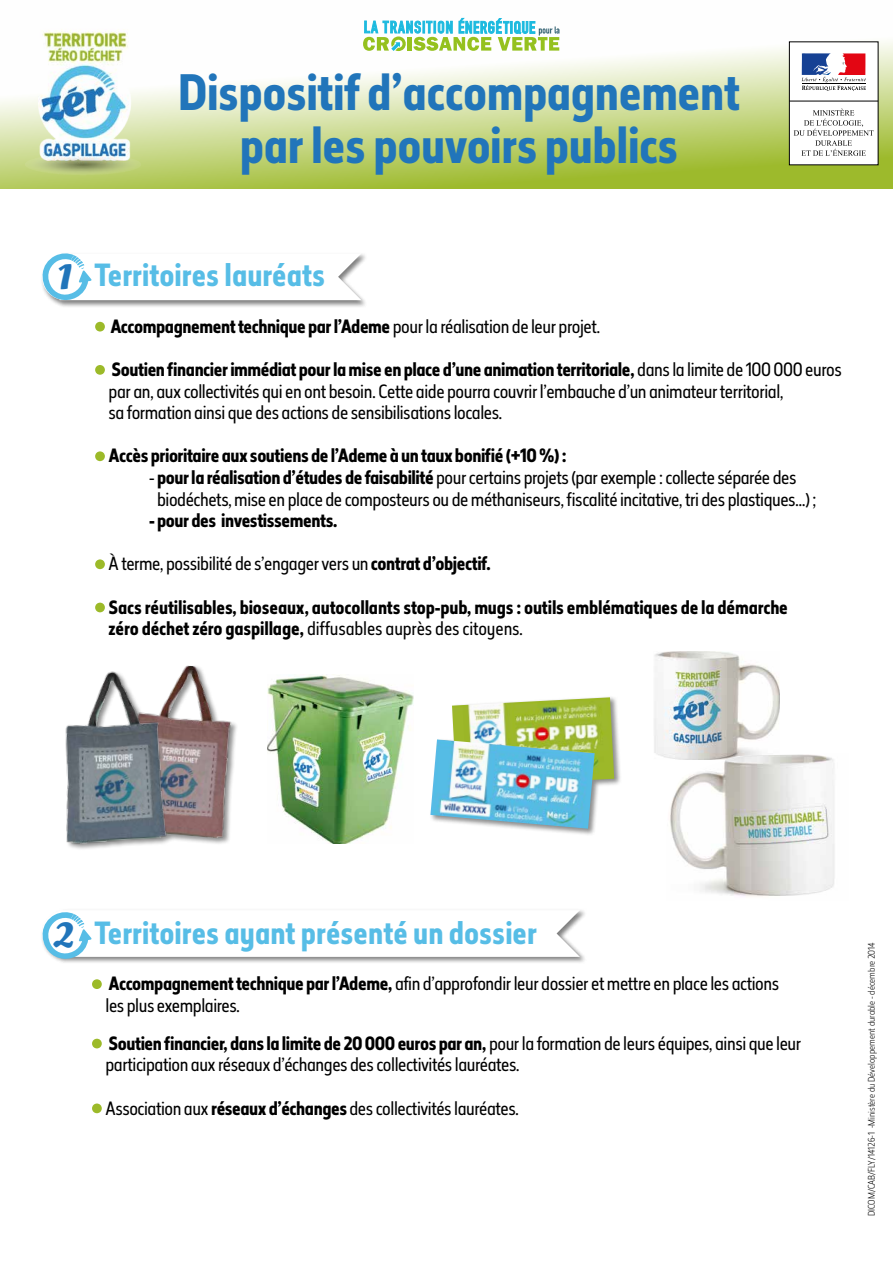
<style>
.page{position:relative;width:893px;height:1263px;background:#fff}
.page>*{position:absolute;margin:0;border:0;box-sizing:border-box;transform-origin:0 0}
.t1{font:700 47.85px/52.8px "Elysio";letter-spacing:-.01em;color:#2175ba;text-align:center}
.t2{font:700 30px "Elysio";color:#57bde6}
.t3{font:18px/21.6px "Elysio";letter-spacing:-.025em;color:#000}
.t4{font:700 18px/21.6px "Elysio";letter-spacing:-.025em;color:#000}
.t5{font:300 9px "Elysio";color:#000}
.s1{font-family:"Oleo Script";font-size:35.1px;color:#2175ba}
.s2{font-weight:400}
.s3{font-weight:700}
</style>
<div class="page">
<div style="left:40px;top:252px;width:329px;height:56px;background:#000;opacity:.5"></div>
<svg style="left:0;top:29px;width:893px;height:160px"></svg>
<svg style="left:41px;top:253px;width:320px;height:50px"></svg>
<svg style="left:95px;top:322px;width:10px;height:9px"></svg>
<svg style="left:95px;top:365px;width:10px;height:10px"></svg>
<svg style="left:95px;top:451px;width:10px;height:10px"></svg>
<svg style="left:95px;top:559px;width:10px;height:10px"></svg>
<svg style="left:95px;top:603px;width:10px;height:9px"></svg>
<img style="left:267px;top:675px;width:146px;height:169px">
<img style="left:189px;top:665px;width:48px;height:174px">
<img style="left:65px;top:665px;width:124px;height:184px">
<div style="left:429px;top:696px;width:192px;height:140px;background:#000;opacity:.45"></div>
<img style="left:452px;top:697px;width:162px;height:90px">
<img style="left:430px;top:739px;width:165px;height:90px">
<svg style="left:42px;top:911px;width:538px;height:51px"></svg>
<svg style="left:92px;top:979px;width:10px;height:10px"></svg>
<svg style="left:92px;top:1039px;width:10px;height:9px"></svg>
<svg style="left:92px;top:1103px;width:10px;height:10px"></svg>
<div style="left:789px;top:42px;width:89px;height:123px;background:#fff"></div>
<svg style="left:801px;top:54px;width:65px;height:37px"></svg>
<hr style="left:789px;top:101px;width:89px;height:1px;background:#000">
<svg style="left:794px;top:109px;width:80px;height:47px"></svg>
<svg style="left:363px;top:17px;width:196px;height:34px"></svg>
<img style="left:654px;top:651px;width:126px;height:107px">
<img style="left:667px;top:753px;width:168px;height:143px">
<img style="left:25px;top:29px;width:121px;height:160px">
<h1 class="t1" style="left:178px;top:67px;width:563px">Dispositif d’accompagnement par les pouvoirs publics</h1>
<h2 class="t2" style="left:58px;top:254px;width:269px"><span class="s1">1</span> Territoires lauréats</h2>
<p class="t4" style="left:110px;top:316px;width:491px">Accompagnement technique par l’Ademe <span class="s2">pour la réalisation de leur projet.</span></p>
<p class="t3" style="left:109px;top:359px;width:735px"><span class="s3">Soutien financier immédiat pour la mise en place d’une animation territoriale,</span> dans la limite de 100 000 euros par an, aux collectivités qui en ont besoin. Cette aide pourra couvrir l’embauche d’un animateur territorial,<br>sa formation ainsi que des actions de sensibilisations locales.</p>
<p class="t4" style="left:109px;top:445px;width:460px">Accès prioritaire aux soutiens de l’Ademe à un taux bonifié (+10%) :</p>
<p class="t3" style="left:157px;top:467px;width:661px;text-indent:-8px">- <span class="s3">pour la réalisation d’études de faisabilité</span> pour certains projets (par exemple : collecte séparée des biodéchets, mise en place de composteurs ou de méthaniseurs, fiscalité incitative, tri des plastiques...) ;</p>
<p class="t4" style="left:149px;top:510px;width:190px">- pour des investissements.</p>
<p class="t3" style="left:109px;top:553px;width:384px">À terme, possibilité de s’engager vers un <span class="s3">contrat d’objectif.</span></p>
<p class="t4" style="left:109px;top:597px;width:681px">Sacs réutilisables, bioseaux, autocollants stop-pub, mugs : outils emblématiques de la démarche zéro déchet zéro gaspillage, <span class="s2">diffusables auprès des citoyens.</span></p>
<h2 class="t2" style="left:55px;top:911px;width:484px"><span class="s1">2</span> Territoires ayant présenté un dossier</h2>
<p class="t3" style="left:105px;top:973px;width:675px"><span class="s3">Accompagnement technique par l’Ademe,</span> afin d’approfondir leur dossier et mettre en place les actions les plus exemplaires.</p>
<p class="t3" style="left:105px;top:1032px;width:697px"><span class="s3">Soutien financier, dans la limite de 20 000 euros par an,</span> pour la formation de leurs équipes, ainsi que leur participation aux réseaux d’échanges des collectivités lauréates.</p>
<p class="t3" style="left:105px;top:1097px;width:415px">Association aux <span class="s3">réseaux d’échanges</span> des collectivités lauréates.</p>
<p class="t5" style="left:866px;top:1216px;width:276px;rotate:-90deg">DICOM/CAB/FLY/14126-1 -Ministère du Développement durable - décembre 2014</p>
</div>
